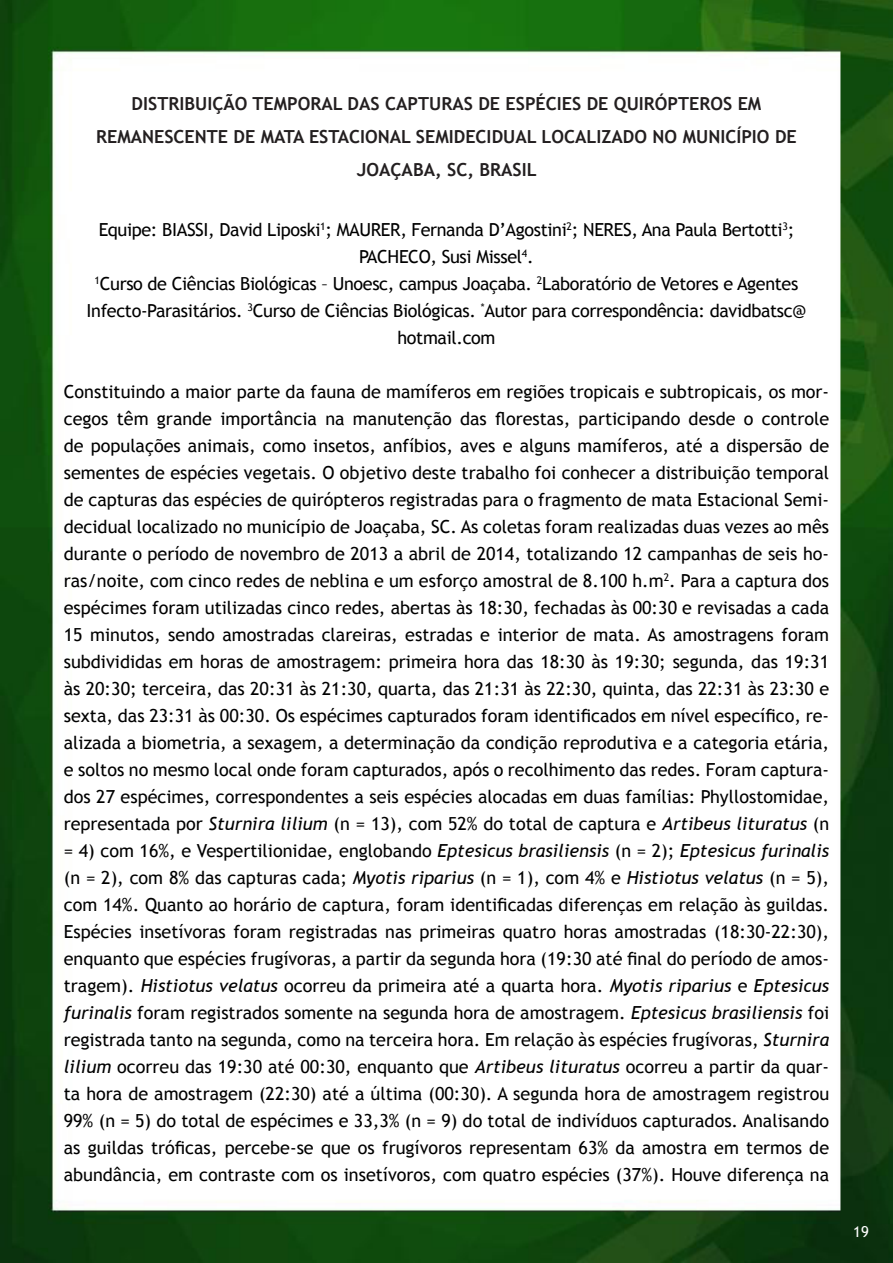
<style>
.page{position:relative;width:893px;height:1263px;background:#fff}
.page>*{position:absolute;margin:0;border:0;box-sizing:border-box;transform-origin:0 0}
.resumos{font:18px/27px "Trebuchet MS";letter-spacing:-.02em;color:#000;text-align:center}
.Títulos{font:700 18px/33px "Trebuchet MS";color:#231f20;text-align:center}
.t1{font:15px "Trebuchet MS";color:#fff}
.s1{font-style:italic}
</style>
<div class="page">
<img style="left:0;top:0;width:893px;height:1263px">
<p class="Títulos" style="left:96px;top:87px;width:702px">DISTRIBUIÇÃO TEMPORAL DAS CAPTURAS DE ESPÉCIES DE QUIRÓPTEROS EM<br>REMANESCENTE DE MATA ESTACIONAL SEMIDECIDUAL LOCALIZADO NO MUNICÍPIO DE<br>JOAÇABA, SC, BRASIL</p>
<p class="resumos" style="left:99px;top:216px;width:697px">Equipe: BIASSI, David Liposki<sup>1</sup>; MAURER, Fernanda D’Agostini<sup>2</sup>; NERES, Ana Paula Bertotti<sup>3</sup>;<br>PACHECO, Susi Missel<sup>4</sup>.</p>
<p class="resumos" style="left:87px;top:270px;width:721px"><sup>1</sup>Curso de Ciências Biológicas – Unoesc, campus Joaçaba. <sup>2</sup>Laboratório de Vetores e Agentes<br>Infecto-Parasitários. <sup>3</sup>Curso de Ciências Biológicas. <sup>*</sup>Autor para correspondência: davidbatsc@ hotmail.com</p>
<p class="resumos" style="left:64px;top:378px;width:767px;text-align:justify">Constituindo a maior parte da fauna de mamíferos em regiões tropicais e subtropicais, os mor&shy;cegos têm grande importância na manutenção das florestas, participando desde o controle de populações animais, como insetos, anfíbios, aves e alguns mamíferos, até a dispersão de sementes de espécies vegetais. O objetivo deste trabalho foi conhecer a distribuição temporal de capturas das espécies de quirópteros registradas para o fragmento de mata Estacional Semi&shy;decidual localizado no município de Joaçaba, SC. As coletas foram realizadas duas vezes ao mês durante o período de novembro de 2013 a abril de 2014, totalizando 12 campanhas de seis ho&shy;ras/noite, com cinco redes de neblina e um esforço amostral de 8.100 h.m<sup>2</sup>. Para a captura dos espécimes foram utilizadas cinco redes, abertas às 18:30, fechadas às 00:30 e revisadas a cada 15 minutos, sendo amostradas clareiras, estradas e interior de mata. As amostragens foram subdivididas em horas de amostragem: primeira hora das 18:30 às 19:30; segunda, das 19:31 às 20:30; terceira, das 20:31 às 21:30, quarta, das 21:31 às 22:30, quinta, das 22:31 às 23:30 e sexta, das 23:31 às 00:30. Os espécimes capturados foram identificados em nível específico, re&shy;alizada a biometria, a sexagem, a determinação da condição reprodutiva e a categoria etária, e soltos no mesmo local onde foram capturados, após o recolhimento das redes. Foram captura&shy;dos 27 espécimes, correspondentes a seis espécies alocadas em duas famílias: Phyllostomidae, representada por <span class="s1">Sturnira lilium</span> (n = 13), com 52% do total de captura e <span class="s1">Artibeus lituratus</span> (n = 4) com 16%, e Vespertilionidae, englobando <span class="s1">Eptesicus brasiliensis</span> (n = 2); <span class="s1">Eptesicus furinalis </span>(n = 2), com 8% das capturas cada; <span class="s1">Myotis riparius</span> (n = 1), com 4% e <span class="s1">Histiotus velatus</span> (n = 5), com 14%. Quanto ao horário de captura, foram identificadas diferenças em relação às guildas.<br>Espécies insetívoras foram registradas nas primeiras quatro horas amostradas (18:30-22:30), enquanto que espécies frugívoras, a partir da segunda hora (19:30 até final do período de amos&shy;tragem). <span class="s1">Histiotus velatus</span> ocorreu da primeira até a quarta hora. <span class="s1">Myotis riparius</span> e <span class="s1">Eptesicus furinalis</span> foram registrados somente na segunda hora de amostragem. <span class="s1">Eptesicus brasiliensis</span> foi registrada tanto na segunda, como na terceira hora. Em relação às espécies frugívoras, <span class="s1">Sturnira lilium</span> ocorreu das 19:30 até 00:30, enquanto que <span class="s1">Artibeus lituratus</span> ocorreu a partir da quar&shy;ta hora de amostragem (22:30) até a última (00:30). A segunda hora de amostragem registrou 99% (n = 5) do total de espécimes e 33,3% (n = 9) do total de indivíduos capturados. Analisando as guildas tróficas, percebe-se que os frugívoros representam 63% da amostra em termos de abundância, em contraste com os insetívoros, com quatro espécies (37%). Houve diferença na</p>
<p class="t1" style="left:853px;top:1222px;width:17px">19</p>
</div>
